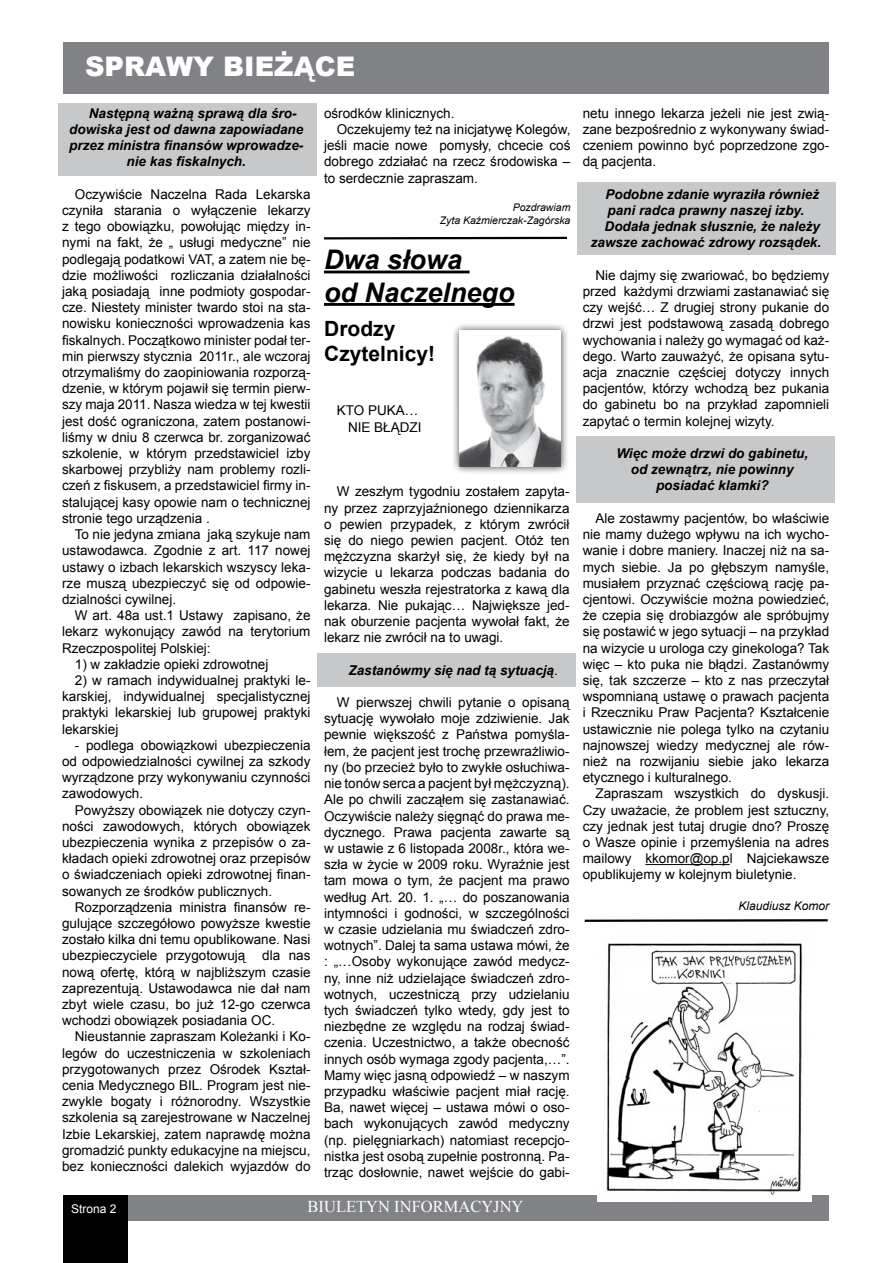
<style>
.page{position:relative;width:893px;height:1263px;background:#fff}
.page>*{position:absolute;margin:0;border:0;box-sizing:border-box;transform-origin:0 0}
.t1{font:italic 700 27px/32.4px "Arial";color:#000}
.t2{font:900 27px "Arial";color:#fff}
.t3{font:700 21px/25.2px "Arial";color:#000}
.t4{font:16.5px "Times New Roman";color:#fff}
.t5{font:13.5px/16.2px "Arial";color:#000;text-align:justify}
.t6{font:italic 700 13.5px/16.2px "Arial";color:#000;text-align:center}
.t7{font:italic 12px "Arial";color:#000}
.t8{font:12px "Arial";color:#fff}
.t9{font:italic 10.5px/12.6px "Arial";color:#000;text-align:right}
.s1{font-weight:400;font-style:normal}
</style>
<div class="page">
<div style="left:64px;top:43px;width:765px;height:51px;background:#808285"></div>
<div style="left:64px;top:1195px;width:765px;height:25px;background:#808285"></div>
<div style="left:64px;top:1195px;width:64px;height:68px;background:#000"></div>
<div style="left:576px;top:436px;width:259px;height:67px;background:#c7c8ca"></div>
<div style="left:577px;top:182px;width:259px;height:72px;background:#c7c8ca"></div>
<div style="left:317px;top:653px;width:259px;height:33px;background:#c7c8ca"></div>
<div style="left:58px;top:103px;width:259px;height:73px;background:#c7c8ca"></div>
<hr style="left:324px;top:271px;width:146px;height:2px;background:#000">
<hr style="left:324px;top:303px;width:191px;height:3px;background:#000">
<svg style="left:324px;top:236px;width:244px;height:4px"></svg>
<hr style="left:645px;top:864px;width:85px;height:1px;background:#000">
<svg style="left:584px;top:919px;width:244px;height:3px"></svg>
<img style="left:597px;top:943px;width:214px;height:259px">
<div style="left:451px;top:322px;width:118px;height:152px;background:#000;opacity:.75"></div>
<img style="left:459px;top:330px;width:102px;height:136px">
<h1 class="t2" style="left:85px;top:47px;width:272px">SPRAWY BIEŻĄCE</h1>
<p class="t6" style="left:89px;top:106px;width:209px">Następną ważną sprawą dla śro-</p>
<p class="t6" style="left:69px;top:122px;width:236px">dowiska jest od dawna zapowiadane</p>
<p class="t6" style="left:69px;top:138px;width:236px">przez ministra finansów wprowadze-</p>
<p class="t6" style="left:127px;top:154px;width:121px">nie kas fiskalnych.</p>
<p class="t5" style="left:62px;top:186px;width:250px;text-indent:13px">Oczywiście Naczelna Rada Lekarska czyniła starania o wyłączenie lekarzy z tego obowiązku, powołując między in&shy;nymi na fakt, że „ usługi medyczne” nie podlegają podatkowi VAT, a zatem nie bę&shy;dzie możliwości rozliczania działalności jaką posiadają inne podmioty gospodar&shy;cze. Niestety minister twardo stoi na sta&shy;nowisku konieczności wprowadzenia kas fiskalnych. Początkowo minister podał ter&shy;min pierwszy stycznia 2011r., ale wczoraj otrzymaliśmy do zaopiniowania rozporzą&shy;dzenie, w którym pojawił się termin pierw&shy;szy maja 2011. Nasza wiedza w tej kwestii jest dość ograniczona, zatem postanowi&shy;liśmy w dniu 8 czerwca br. zorganizować szkolenie, w którym przedstawiciel izby skarbowej przybliży nam problemy rozli&shy;czeń z fiskusem, a przedstawiciel firmy in&shy;stalującej kasy opowie nam o technicznej stronie tego urządzenia .</p>
<p class="t5" style="left:62px;top:526px;width:250px;text-indent:13px">To nie jedyna zmiana jaką szykuje nam ustawodawca. Zgodnie z art. 117 nowej ustawy o izbach lekarskich wszyscy leka&shy;rze muszą ubezpieczyć się od odpowie&shy;dzialności cywilnej.</p>
<p class="t5" style="left:62px;top:607px;width:250px;text-indent:13px">W art. 48a ust.1 Ustawy zapisano, że lekarz wykonujący zawód na terytorium Rzeczpospolitej Polskiej:</p>
<p class="t5" style="left:75px;top:656px;width:195px">1) w zakładzie opieki zdrowotnej</p>
<p class="t5" style="left:62px;top:672px;width:250px;text-indent:13px">2) w ramach indywidualnej praktyki le&shy;karskiej, indywidualnej specjalistycznej praktyki lekarskiej lub grupowej praktyki lekarskiej</p>
<p class="t5" style="left:62px;top:737px;width:250px;text-indent:13px">- podlega obowiązkowi ubezpieczenia od odpowiedzialności cywilnej za szkody wyrządzone przy wykonywaniu czynności zawodowych.</p>
<p class="t5" style="left:62px;top:802px;width:250px;text-indent:13px">Powyższy obowiązek nie dotyczy czyn&shy;ności zawodowych, których obowiązek ubezpieczenia wynika z przepisów o za&shy;kładach opieki zdrowotnej oraz przepisów o świadczeniach opieki zdrowotnej finan&shy;sowanych ze środków publicznych.</p>
<p class="t5" style="left:62px;top:899px;width:250px;text-indent:13px">Rozporządzenia ministra finansów re&shy;gulujące szczegółowo powyższe kwestie zostało kilka dni temu opublikowane. Nasi ubezpieczyciele przygotowują</p>
<p class="t5" style="left:62px;top:948px;width:250px;text-indent:200px">dla nas nową ofertę, którą w najbliższym czasie zaprezentują. Ustawodawca nie dał nam zbyt wiele czasu, bo już 12-go czerwca wchodzi obowiązek posiadania OC.</p>
<p class="t5" style="left:62px;top:1029px;width:250px;text-indent:13px">Nieustannie zapraszam Koleżanki i Ko&shy;legów do uczestniczenia w szkoleniach przygotowanych przez Ośrodek Kształ&shy;cenia Medycznego BIL. Program jest nie&shy;zwykle bogaty i różnorodny. Wszystkie szkolenia są zarejestrowane w Naczelnej Izbie Lekarskiej, zatem naprawdę można gromadzić punkty edukacyjne na miejscu, bez konieczności dalekich wyjazdów do</p>
<p class="t5" style="left:324px;top:105px;width:132px">ośrodków klinicznych.</p>
<p class="t5" style="left:337px;top:121px;width:235px">Oczekujemy też na inicjatywę Kolegów,</p>
<p class="t5" style="left:324px;top:138px;width:248px">jeśli macie nowe pomysły, chcecie coś</p>
<p class="t5" style="left:324px;top:154px;width:248px">dobrego zdziałać na rzecz środowiska –</p>
<p class="t5" style="left:324px;top:170px;width:155px">to serdecznie zapraszam.</p>
<p class="t9" style="left:440px;top:202px;width:132px">Pozdrawiam<br>Zyta Kaźmierczak-Zagórska</p>
<h1 class="t1" style="left:324px;top:244px;width:192px">Dwa słowa<br>od Naczelnego</h1>
<h2 class="t3" style="left:324px;top:317px;width:112px">Drodzy<br>Czytelnicy!</h2>
<p class="t5" style="left:337px;top:403px;width:86px;text-align:right">KTO PUKA…<br>NIE BŁĄDZI</p>
<p class="t5" style="left:324px;top:484px;width:247px;text-indent:13px">W zeszłym tygodniu zostałem zapyta&shy;ny przez zaprzyjaźnionego dziennikarza o pewien przypadek, z którym zwrócił się do niego pewien pacjent. Otóż ten mężczyzna skarżył się, że kiedy był na wizycie u lekarza podczas badania do gabinetu weszła rejestratorka z kawą dla lekarza. Nie pukając… Największe jed&shy;nak oburzenie pacjenta wywołał fakt, że lekarz nie zwrócił na to uwagi.</p>
<p class="t6" style="left:348px;top:662px;width:211px">Zastanówmy się nad tą sytuacją<span class="s1">.</span></p>
<p class="t5" style="left:324px;top:694px;width:247px;text-indent:13px">W pierwszej chwili pytanie o opisaną sytuację wywołało moje zdziwienie. Jak pewnie większość z Państwa pomyśla&shy;łem, że pacjent jest trochę przewrażliwio&shy;ny (bo przecież było to zwykłe osłuchiwa&shy;nie tonów serca a pacjent był mężczyzną).<br>Ale po chwili zacząłem się zastanawiać.<br>Oczywiście należy sięgnąć do prawa me&shy;dycznego. Prawa pacjenta zawarte są w ustawie z 6 listopada 2008r., która we&shy;szła w życie w 2009 roku. Wyraźnie jest tam mowa o tym, że pacjent ma prawo według Art. 20. 1. „… do poszanowania intymności i godności, w szczególności w czasie udzielania mu świadczeń zdro&shy;wotnych”. Dalej ta sama ustawa mówi, że : „…Osoby wykonujące zawód medycz&shy;ny, inne niż udzielające świadczeń zdro&shy;wotnych, uczestniczą przy udzielaniu tych świadczeń tylko wtedy, gdy jest to niezbędne ze względu na rodzaj świad&shy;czenia. Uczestnictwo, a także obecność innych osób wymaga zgody pacjenta,…”.<br>Mamy więc jasną odpowiedź – w naszym przypadku właściwie pacjent miał rację.<br>Ba, nawet więcej – ustawa mówi o oso&shy;bach wykonujących zawód medyczny (np. pielęgniarkach) natomiast recepcjo&shy;nistka jest osobą zupełnie postronną. Pa&shy;trząc dosłownie, nawet wejście do gabi-</p>
<p class="t8" style="left:71px;top:1201px;width:47px">Strona 2</p>
<p class="t4" style="left:308px;top:1195px;width:217px">BIULETYN INFORMACYJNY</p>
<p class="t5" style="left:583px;top:105px;width:248px">netu innego lekarza jeżeli nie jest zwią&shy;zane bezpośrednio z wykonywany świad&shy;czeniem powinno być poprzedzone zgo&shy;dą pacjenta.</p>
<p class="t6" style="left:605px;top:187px;width:215px">Podobne zdanie wyraziła również</p>
<p class="t6" style="left:607px;top:203px;width:198px">pani radca prawny naszej izby.</p>
<p class="t6" style="left:605px;top:219px;width:217px">Dodała jednak słusznie, że należy</p>
<p class="t6" style="left:591px;top:235px;width:232px">zawsze zachować zdrowy rozsądek.</p>
<p class="t5" style="left:583px;top:267px;width:248px;text-indent:13px">Nie dajmy się zwariować, bo będziemy przed każdymi drzwiami zastanawiać się czy wejść… Z drugiej strony pukanie do drzwi jest podstawową zasadą dobrego wychowania i należy go wymagać od każ&shy;dego. Warto zauważyć, że opisana sytu&shy;acja znacznie częściej dotyczy innych pacjentów, którzy wchodzą bez pukania do gabinetu bo na przykład zapomnieli zapytać o termin kolejnej wizyty.</p>
<p class="t6" style="left:616px;top:446px;width:193px">Więc może drzwi do gabinetu, od zewnątrz, nie powinny posiadać klamki?</p>
<p class="t5" style="left:583px;top:510px;width:248px;text-indent:13px">Ale zostawmy pacjentów, bo właściwie nie mamy dużego wpływu na ich wycho&shy;wanie i dobre maniery. Inaczej niż na sa&shy;mych siebie. Ja po głębszym namyśle, musiałem przyznać częściową rację pa&shy;cjentowi. Oczywiście można powiedzieć, że czepia się drobiazgów ale spróbujmy się postawić w jego sytuacji – na przykład na wizycie u urologa czy ginekologa? Tak więc – kto puka nie błądzi. Zastanówmy się, tak szczerze – kto z nas przeczytał wspomnianą ustawę o prawach pacjenta i Rzeczniku Praw Pacjenta? Kształcenie ustawicznie nie polega tylko na czytaniu najnowszej wiedzy medycznej ale rów&shy;nież na rozwijaniu siebie jako lekarza etycznego i kulturalnego.</p>
<p class="t5" style="left:583px;top:786px;width:248px;text-indent:13px">Zapraszam wszystkich do dyskusji.<br>Czy uważacie, że problem jest sztuczny, czy jednak jest tutaj drugie dno? Proszę o Wasze opinie i przemyślenia na adres mailowy kkomor@op.pl Najciekawsze opublikujemy w kolejnym biuletynie.</p>
<p class="t7" style="left:738px;top:898px;width:92px">Klaudiusz Komor</p>
</div>
